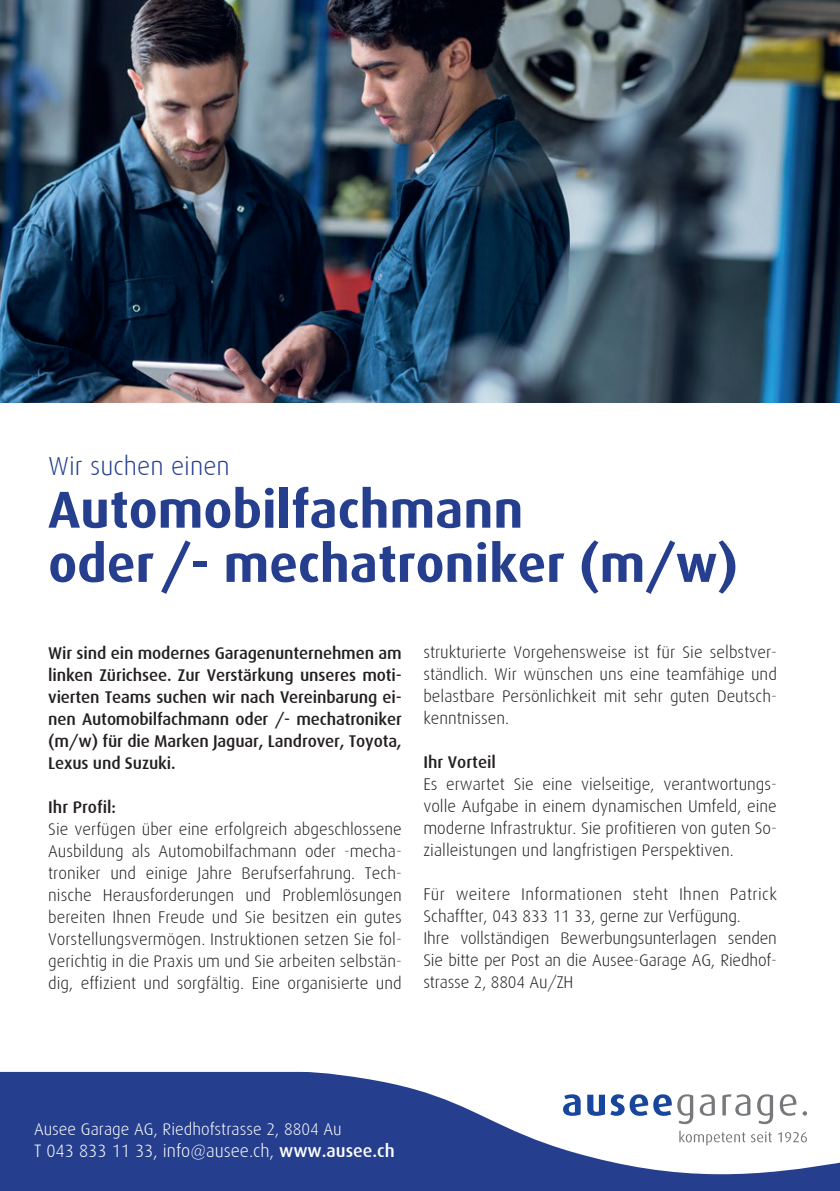
<style>
.page{position:relative;width:840px;height:1191px;background:#fff}
.page>*{position:absolute;margin:0;border:0;box-sizing:border-box;transform-origin:0 0}
.t1{font:700 52px/54.2px "Dax";color:#253f8e}
.t2{font:300 26px "Dax";color:#253f8e}
.t3{font:300 18px "Dax";color:#fff}
.t4{font:300 17px/22px "Dax";color:#231f20;text-align:justify}
.t5{font:500 17px/22px "Dax";letter-spacing:-.01em;color:#231f20;text-align:justify}
.t6{font:300 17px "Dax";color:#fff}
.s1{font-weight:500}
</style>
<div class="page">
<svg style="left:0;top:1071px;width:839px;height:120px;fill:#253f8e"></svg>
<svg style="left:562px;top:1094px;width:18px;height:21px"></svg>
<svg style="left:587px;top:1094px;width:17px;height:21px"></svg>
<svg style="left:610px;top:1094px;width:61px;height:21px"></svg>
<svg style="left:677px;top:1094px;width:15px;height:30px"></svg>
<svg style="left:699px;top:1094px;width:15px;height:21px"></svg>
<svg style="left:722px;top:1094px;width:28px;height:21px"></svg>
<svg style="left:756px;top:1094px;width:16px;height:30px"></svg>
<svg style="left:779px;top:1094px;width:17px;height:21px"></svg>
<svg style="left:802px;top:1111px;width:4px;height:4px"></svg>
<svg style="left:679px;top:1130px;width:92px;height:15px"></svg>
<svg style="left:777px;top:1132px;width:29px;height:10px"></svg>
<img style="left:0;top:0;width:839px;height:403px">
<h2 class="t2" style="left:48px;top:452px;width:183px">Wir suchen einen</h2>
<h1 class="t1" style="left:48px;top:483px;width:691px">Automobilfachmann<br>oder/- mechatroniker (m/w)</h1>
<p class="t5" style="left:48px;top:642px;width:355px">Wir sind ein modernes Garagenunternehmen am linken Zürichsee. Zur Verstärkung unseres moti&shy;vierten Teams suchen wir nach Vereinbarung ei&shy;nen Automobilfachmann oder /- mechatroniker (m/w) für die Marken Jaguar, Landrover, Toyota, Lexus und Suzuki.</p>
<p class="t5" style="left:48px;top:796px;width:69px">Ihr Profil:</p>
<p class="t4" style="left:48px;top:818px;width:355px">Sie verfügen über eine erfolgreich abgeschlossene Ausbildung als Automobilfachmann oder -mecha&shy;troniker und einige Jahre Berufserfahrung. Tech&shy;nische Herausforderungen und Problemlösungen bereiten Ihnen Freude und Sie besitzen ein gutes Vorstellungsvermögen. Instruktionen setzen Sie fol&shy;gerichtig in die Praxis um und Sie arbeiten selbstän&shy;dig, effizient und sorgfältig. Eine organisierte und</p>
<p class="t4" style="left:423px;top:641px;width:355px">strukturierte Vorgehensweise ist für Sie selbstver&shy;ständlich. Wir wünschen uns eine teamfähige und belastbare Persönlichkeit mit sehr guten Deutsch&shy;kenntnissen.</p>
<p class="t5" style="left:423px;top:751px;width:74px">Ihr Vorteil</p>
<p class="t4" style="left:423px;top:773px;width:355px">Es erwartet Sie eine vielseitige, verantwortungs&shy;volle Aufgabe in einem dynamischen Umfeld, eine moderne Infrastruktur. Sie profitieren von guten So&shy;zialleistungen und langfristigen Perspektiven.</p>
<p class="t4" style="left:423px;top:883px;width:355px;text-align:left">Für weitere Informationen steht Ihnen Patrick Schaffter, 043 833 11 33, gerne zur Verfügung.<br>Ihre vollständigen Bewerbungsunterlagen senden Sie bitte per Post an die Ausee-Garage AG, Riedhof&shy;strasse 2, 8804 Au/ZH</p>
<p class="t6" style="left:34px;top:1120px;width:309px">Ausee Garage AG, Riedhofstrasse 2, 8804 Au</p>
<p class="t3" style="left:34px;top:1140px;width:362px">T 043 833 11 33, info@ausee.ch, <span class="s1">www.ausee.ch</span></p>
</div>
